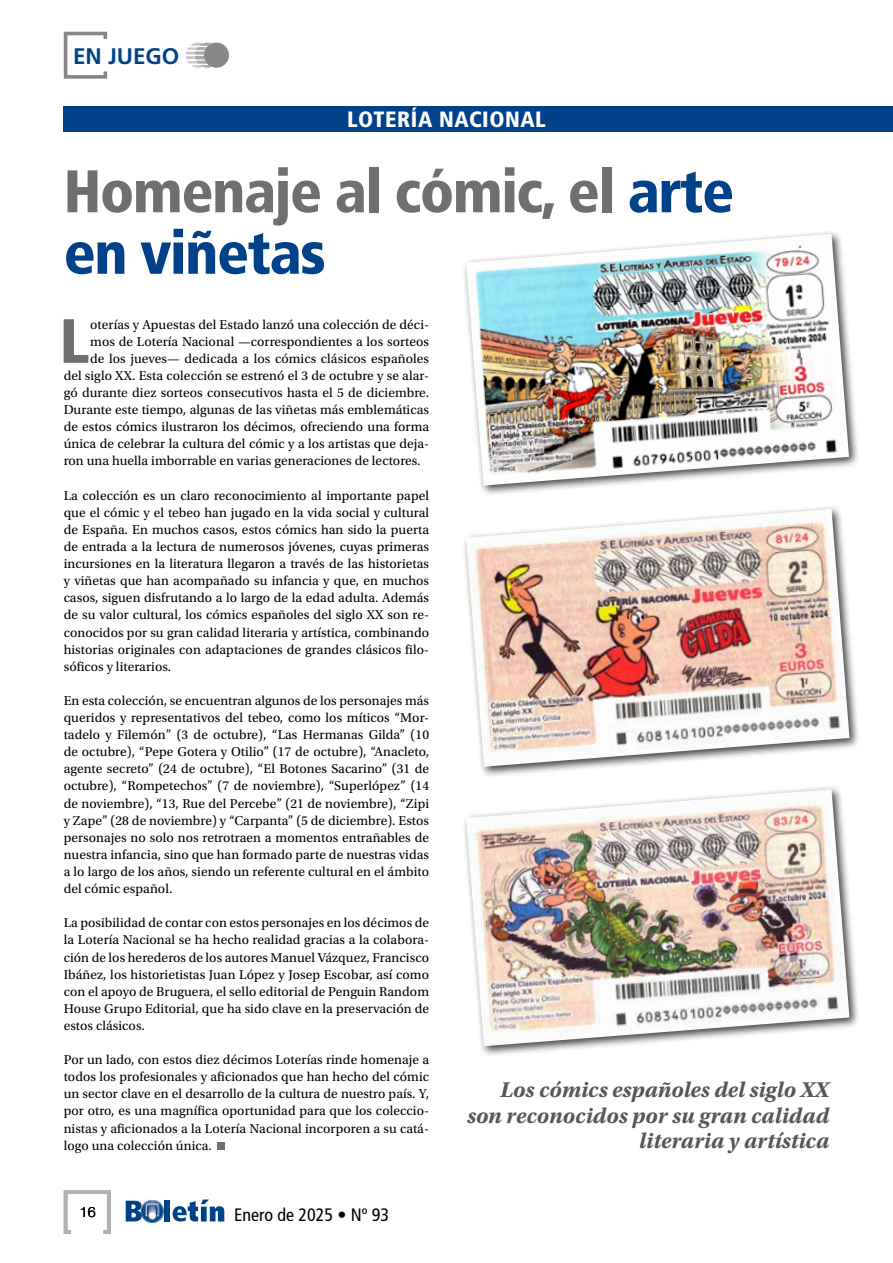
<style>
.page{position:relative;width:893px;height:1263px;background:#fff}
.page>*{position:absolute;margin:0;border:0;box-sizing:border-box;transform-origin:0 0}
.t1{font:900 condensed 62.55px "Frutiger LT Std";color:#706f6f}
.t2{font:900 condensed 60px/61.5px "Frutiger LT Std";letter-spacing:-.025em;color:#706f6f}
.t3{font:italic 700 22.5px/25.5px "Utopia Std";color:#575756;text-align:right}
.t4{font:700 22.5px "Frutiger LT Std";color:#004289}
.t5{font:900 condensed 22.2px "Frutiger LT Std";letter-spacing:.025em;color:#fff}
.t6{font:condensed 18px "Frutiger LT Std";color:#000}
.t7{font:300 14.25px "Helvetica Neue LT Std";color:#000}
.t8{font:13.5px/17.1px "Utopia Std";letter-spacing:.005em;color:#000;text-align:justify}
.s1{color:#004289}
</style>
<div class="page">
<svg style="left:126px;top:1201px;width:15px;height:20px"></svg>
<div style="left:164px;top:1200px;width:6px;height:21px;background:#004289"></div>
<svg style="left:173px;top:1199px;width:51px;height:22px"></svg>
<img style="left:141px;top:1199px;width:23px;height:24px">
<svg style="left:64px;top:1190px;width:47px;height:44px"></svg>
<svg style="left:64px;top:32px;width:43px;height:47px"></svg>
<svg style="left:186px;top:43px;width:26px;height:25px"></svg>
<div style="left:204px;top:43px;width:25px;height:25px;background:#878787;border-radius:50%"></div>
<div style="left:822px;top:106px;width:71px;height:26px;background:#004289"></div>
<div style="left:64px;top:106px;width:765px;height:26px;background:#004289"></div>
<div style="left:217px;top:1142px;width:8px;height:7px;background:#706f6f"></div>
<div style="left:462px;top:230px;width:398px;height:267px;background:#000;opacity:.75"></div>
<img style="left:466px;top:234px;width:383px;height:252px">
<div style="left:462px;top:505px;width:399px;height:273px;background:#000;opacity:.75"></div>
<img style="left:466px;top:509px;width:383px;height:258px">
<div style="left:462px;top:785px;width:399px;height:273px;background:#000;opacity:.75"></div>
<img style="left:466px;top:789px;width:383px;height:257px">
<h3 class="t4" style="left:73px;top:43px;width:108px">EN JUEGO</h3>
<h3 class="t5" style="left:347px;top:106px;width:200px">LOTERÍA NACIONAL</h3>
<h2 class="t2" style="left:64px;top:161px;width:672px">Homenaje al cómic, el <span class="s1">arte en viñetas</span></h2>
<h1 class="t1" style="left:60px;top:303px;width:32px">L</h1>
<p class="t8" style="left:90px;top:316px;width:340px">oterías y Apuestas del Estado lanzó una colección de déci-</p>
<p class="t8" style="left:90px;top:333px;width:340px">mos de Lotería Nacional —correspondientes a los sorteos</p>
<p class="t8" style="left:90px;top:350px;width:340px">de los jueves— dedicada a los cómics clásicos españoles</p>
<p class="t8" style="left:64px;top:367px;width:367px">del siglo XX. Esta colección se estrenó el 3 de octubre y se alar-</p>
<p class="t8" style="left:64px;top:384px;width:367px">gó durante diez sorteos consecutivos hasta el 5 de diciembre.</p>
<p class="t8" style="left:64px;top:401px;width:367px">Durante este tiempo, algunas de las viñetas más emblemáticas</p>
<p class="t8" style="left:64px;top:419px;width:367px">de estos cómics ilustraron los décimos, ofreciendo una forma</p>
<p class="t8" style="left:64px;top:436px;width:367px">única de celebrar la cultura del cómic y a los artistas que deja-</p>
<p class="t8" style="left:64px;top:453px;width:358px">ron una huella imborrable en varias generaciones de lectores.</p>
<p class="t8" style="left:64px;top:487px;width:367px">La colección es un claro reconocimiento al importante papel que el cómic y el tebeo han jugado en la vida social y cultural de España. En muchos casos, estos cómics han sido la puerta de entrada a la lectura de numerosos jóvenes, cuyas primeras incursiones en la literatura llegaron a través de las historietas y viñetas que han acompañado su infancia y que, en muchos casos, siguen disfrutando a lo largo de la edad adulta. Además de su valor cultural, los cómics españoles del siglo XX son re&shy;conocidos por su gran calidad literaria y artística, combinando historias originales con adaptaciones de grandes clásicos filo&shy;sóficos y literarios.</p>
<p class="t8" style="left:64px;top:692px;width:367px">En esta colección, se encuentran algunos de los personajes más queridos y representativos del tebeo, como los míticos “Mor&shy;tadelo y Filemón” (3 de octubre), “Las Hermanas Gilda” (10 de octubre), “Pepe Gotera y Otilio” (17 de octubre), “Anacleto, agente secreto” (24 de octubre), “El Botones Sacarino” (31 de octubre), “Rompetechos” (7 de noviembre), “Superlópez” (14 de noviembre), “13, Rue del Percebe” (21 de noviembre), “Zipi y Zape” (28 de noviembre) y “Carpanta” (5 de diciembre). Estos personajes no solo nos retrotraen a momentos entrañables de nuestra infancia, sino que han formado parte de nuestras vidas a lo largo de los años, siendo un referente cultural en el ámbito del cómic español.</p>
<p class="t8" style="left:64px;top:915px;width:367px">La posibilidad de contar con estos personajes en los décimos de la Lotería Nacional se ha hecho realidad gracias a la colabora&shy;ción de los herederos de los autores Manuel Vázquez, Francisco Ibáñez, los historietistas Juan López y Josep Escobar, así como con el apoyo de Bruguera, el sello editorial de Penguin Random House Grupo Editorial, que ha sido clave en la preservación de estos clásicos.</p>
<p class="t8" style="left:64px;top:1051px;width:367px">Por un lado, con estos diez décimos Loterías rinde homenaje a todos los profesionales y aficionados que han hecho del cómic un sector clave en el desarrollo de la cultura de nuestro país. Y, por otro, es una magnífica oportunidad para que los coleccio&shy;nistas y aficionados a la Lotería Nacional incorporen a su catá&shy;logo una colección única.</p>
<p class="t7" style="left:80px;top:1203px;width:17px">16</p>
<h3 class="t6" style="left:234px;top:1204px;width:156px">Enero de 2025 • Nº 93</h3>
<h3 class="t3" style="left:467px;top:1077px;width:364px">Los cómics españoles del siglo XX son reconocidos por su gran calidad literaria y artística</h3>
</div>
